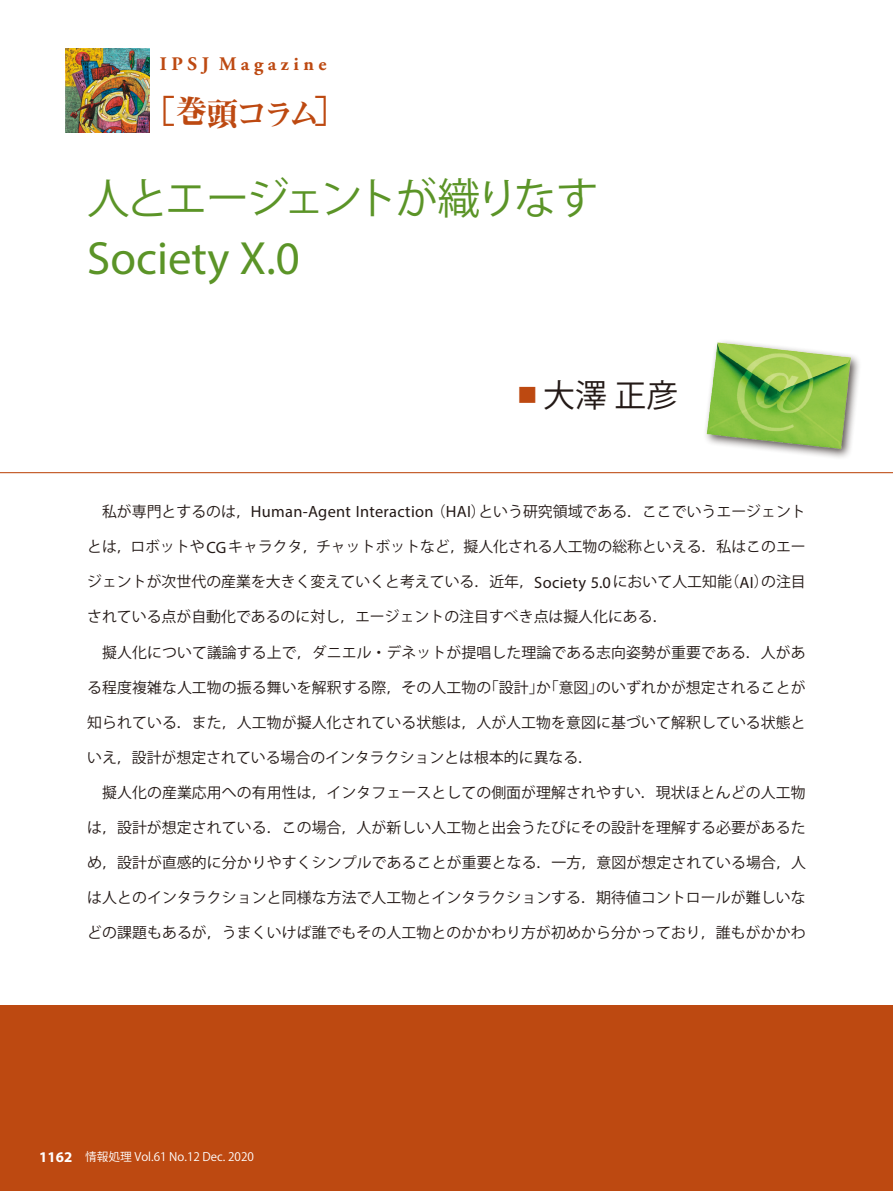
<style>
.page{position:relative;width:893px;height:1191px;background:#fff}
.page>*{position:absolute;margin:0;border:0;box-sizing:border-box;transform-origin:0 0}
.t1{font:46.8px "Myriad Pro";color:#5b9427}
.t2{font:42.45px "Koz Go Pro";letter-spacing:-.085em;color:#5b9427}
.t3{font:31.95px "Midashi Min Pro MA31";letter-spacing:-.115em;color:#bd4911}
.t4{font:31.95px "Koz Go Pro";color:#231916}
.t5{font:700 19.2px "Adobe Garamond Pro";color:#bd4911}
.t6{font:14.85px "Koz Go Pro";letter-spacing:.005em;color:#231916}
.t7{font:11.7px "Koz Go Pro";color:#fff}
.s1{font-family:"Futo Go B101 Pro";font-weight:700;color:#bd4911}
.s2{font-family:"Myriad Pro";font-size:16.35px}
.s3{font-family:"Myriad Pro";font-weight:700;font-size:14.85px}
</style>
<div class="page">
<div style="left:0;top:1005px;width:893px;height:186px;background:#bd4911"></div>
<img style="left:66px;top:49px;width:83px;height:83px">
<hr style="left:0;top:472px;width:893px;height:1px;background:#bd4911">
<img style="left:705px;top:341px;width:154px;height:117px">
<p class="t5" style="left:160px;top:53px;width:168px">I P S J M a g a z i n e</p>
<h3 class="t3" style="left:144px;top:89px;width:204px">［巻頭コラム］</h3>
<h2 class="t2" style="left:87px;top:171px;width:513px">人とエージェントが織りなす</h2>
<h1 class="t1" style="left:87px;top:230px;width:214px">Society X.0</h1>
<h3 class="t4" style="left:511px;top:375px;width:168px"><span class="s1">▪</span>大澤正彦</h3>
<p class="t6" style="left:87px;top:502px;width:720px">　私が専門とするのは，<span class="s2">Human-Agent Interaction</span> （<span class="s2">HAI</span>）という研究領域である．ここでいうエージェント</p>
<p class="t6" style="left:87px;top:537px;width:720px">とは，ロボットや<span class="s2">CG</span>キャラクタ，チャットボットなど，擬人化される人工物の総称といえる．私はこのエー</p>
<p class="t6" style="left:87px;top:572px;width:720px">ジェントが次世代の産業を大きく変えていくと考えている．近年，<span class="s2">Society 5.0</span>において人工知能（<span class="s2">AI</span>）の注目</p>
<p class="t6" style="left:87px;top:607px;width:582px">されている点が自動化であるのに対し，エージェントの注目すべき点は擬人化にある．</p>
<p class="t6" style="left:87px;top:642px;width:720px">　擬人化について議論する上で，ダニエル・デネットが提唱した理論である志向姿勢が重要である．人があ</p>
<p class="t6" style="left:87px;top:677px;width:720px">る程度複雑な人工物の振る舞いを解釈する際，その人工物の「設計」か「意図」のいずれかが想定されることが</p>
<p class="t6" style="left:87px;top:712px;width:720px">知られている．また，人工物が擬人化されている状態は，人が人工物を意図に基づいて解釈している状態と</p>
<p class="t6" style="left:87px;top:747px;width:507px">いえ，設計が想定されている場合のインタラクションとは根本的に異なる．</p>
<p class="t6" style="left:87px;top:783px;width:720px">　擬人化の産業応用への有用性は，インタフェースとしての側面が理解されやすい．現状ほとんどの人工物</p>
<p class="t6" style="left:87px;top:818px;width:720px">は，設計が想定されている．この場合，人が新しい人工物と出会うたびにその設計を理解する必要があるた</p>
<p class="t6" style="left:87px;top:853px;width:720px">め，設計が直感的に分かりやすくシンプルであることが重要となる．一方，意図が想定されている場合，人</p>
<p class="t6" style="left:87px;top:888px;width:720px">は人とのインタラクションと同様な方法で人工物とインタラクションする．期待値コントロールが難しいな</p>
<p class="t6" style="left:87px;top:923px;width:720px">どの課題もあるが，うまくいけば誰でもその人工物とのかかわり方が初めから分かっており，誰もがかかわ</p>
<p class="t7" style="left:39px;top:1149px;width:216px"><span class="s3">1162</span> 情報処理 Vol.61 No.12 Dec. 2020</p>
</div>
